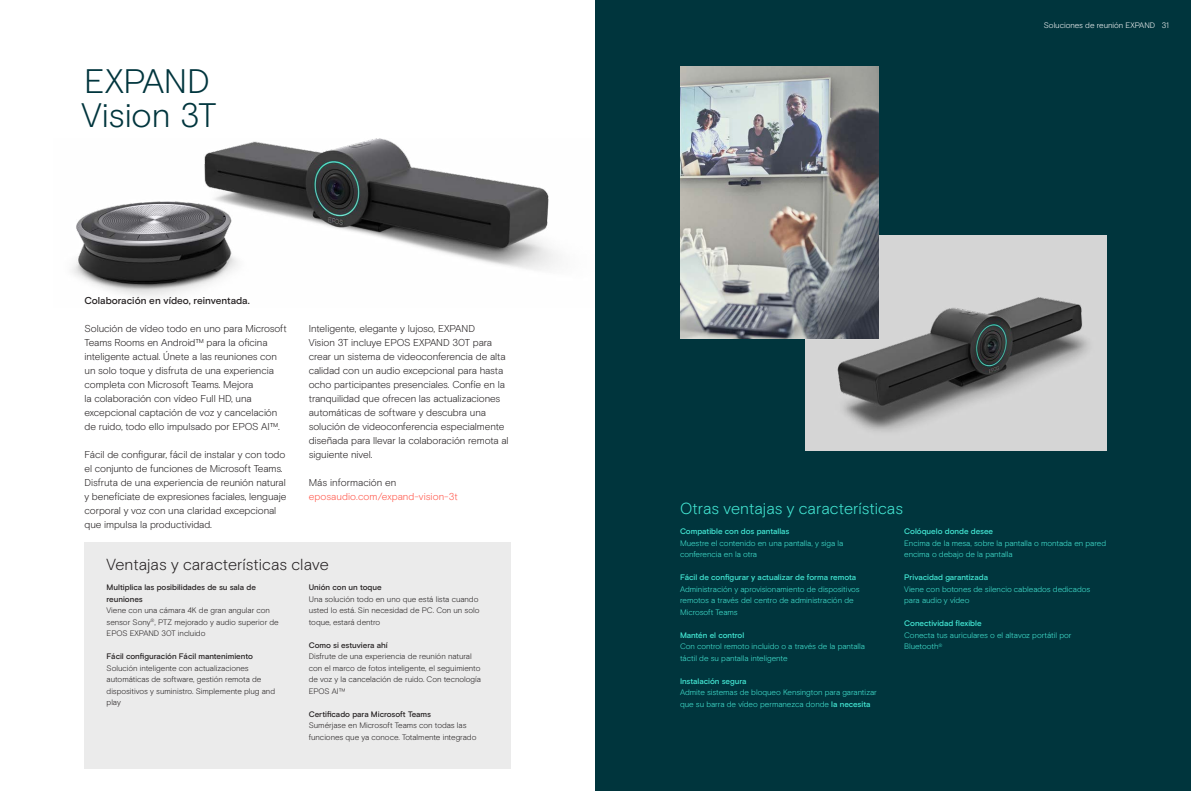
<style>
.page{position:relative;width:1191px;height:791px;background:#fff}
.page>*{position:absolute;margin:0;border:0;box-sizing:border-box;transform-origin:0 0}
.t1{font:300 34px/34px "EPOS Basis";letter-spacing:-.005em;color:#00353d}
.t2{font:300 16px "EPOS Basis";color:#231f20}
.t3{font:300 16px "EPOS Basis";color:#44ead6}
.t4{font:300 10px/14px "EPOS Basis";letter-spacing:-.01em;color:#231f20}
.t5{font:500 10px "EPOS Basis";color:#231f20}
.t6{font:300 10px "EPOS Basis";letter-spacing:.005em;color:#ff5549}
.t7{font:300 8px/11.5px "EPOS Basis";letter-spacing:-.005em;color:#231f20}
.t8{font:300 8px/11.5px "EPOS Basis";letter-spacing:-.005em;color:#44ead6}
.t9{font:500 8px "EPOS Basis";letter-spacing:-.005em;color:#44ead6}
.t10{font:500 8px/11.5px "EPOS Basis";color:#231f20}
.t11{font:300 8px "EPOS Basis";letter-spacing:-.005em;color:#fff}
.s1{font-weight:500}
</style>
<div class="page">
<div style="left:595px;top:0;width:596px;height:791px;background:#00353d"></div>
<img style="left:72px;top:139px;width:486px;height:158px">
<img style="left:805px;top:235px;width:301px;height:216px">
<img style="left:680px;top:66px;width:198px;height:272px">
<div style="left:85px;top:542px;width:426px;height:227px;background:#ebebeb"></div>
<h1 class="t1" style="left:82px;top:64px;width:136px">EXPAND<br>Vision 3T</h1>
<p class="t5" style="left:85px;top:295px;width:167px">Colaboración en vídeo, reinventada.</p>
<p class="t4" style="left:85px;top:322px;width:204px">Solución de vídeo todo en uno para Microsoft Teams Rooms en Android™ para la oficina inteligente actual. Únete a las reuniones con un solo toque y disfruta de una experiencia completa con Microsoft Teams. Mejora<br>la colaboración con vídeo Full HD, una excepcional captación de voz y cancelación de ruido, todo ello impulsado por EPOS AI™.</p>
<p class="t4" style="left:85px;top:448px;width:203px">Fácil de configurar, fácil de instalar y con todo el conjunto de funciones de Microsoft Teams.<br>Disfruta de una experiencia de reunión natural y benefíciate de expresiones faciales, lenguaje corporal y voz con una claridad excepcional que impulsa la productividad.</p>
<p class="t4" style="left:309px;top:322px;width:201px">Inteligente, elegante y lujoso, EXPAND<br>Vision 3T incluye EPOS EXPAND 30T para crear un sistema de videoconferencia de alta calidad con un audio excepcional para hasta ocho participantes presenciales. Confíe en la tranquilidad que ofrecen las actualizaciones automáticas de software y descubra una solución de videoconferencia especialmente diseñada para llevar la colaboración remota al siguiente nivel.</p>
<p class="t4" style="left:309px;top:476px;width:89px">Más información en</p>
<p class="t6" style="left:309px;top:491px;width:150px">eposaudio.com/expand-vision-3t</p>
<h2 class="t2" style="left:107px;top:555px;width:224px">Ventajas y características clave</h2>
<p class="t10" style="left:107px;top:582px;width:151px">Multiplica las posibilidades de su sala de reuniones</p>
<p class="t7" style="left:107px;top:605px;width:174px">Viene con una cámara 4K de gran angular con sensor Sony<sup>®</sup>, PTZ mejorado y audio superior de<br>EPOS EXPAND 30T incluido</p>
<p class="t10" style="left:107px;top:651px;width:148px">Fácil configuración Fácil mantenimiento</p>
<p class="t7" style="left:107px;top:662px;width:170px">Solución inteligente con actualizaciones automáticas de software, gestión remota de dispositivos y suministro. Simplemente plug and play</p>
<p class="t10" style="left:309px;top:582px;width:74px">Unión con un toque</p>
<p class="t7" style="left:309px;top:593px;width:172px">Una solución todo en uno que está lista cuando usted lo está. Sin necesidad de PC. Con un solo toque, estará dentro</p>
<p class="t10" style="left:309px;top:639px;width:80px">Como si estuviera ahí</p>
<p class="t7" style="left:309px;top:651px;width:174px">Disfrute de una experiencia de reunión natural con el marco de fotos inteligente, el seguimiento de voz y la cancelación de ruido. Con tecnología EPOS AI™</p>
<p class="t10" style="left:309px;top:708px;width:124px">Certificado para Microsoft Teams</p>
<p class="t7" style="left:309px;top:720px;width:169px">Sumérjase en Microsoft Teams con todas las funciones que ya conoce. Totalmente integrado</p>
<p class="t11" style="left:1043px;top:21px;width:127px">Soluciones de reunión EXPAND 31</p>
<h2 class="t3" style="left:680px;top:499px;width:224px">Otras ventajas y características</h2>
<p class="t9" style="left:680px;top:527px;width:111px">Compatible con dos pantallas</p>
<p class="t8" style="left:680px;top:537px;width:165px">Muestre el contenido en una pantalla, y siga la conferencia en la otra</p>
<p class="t9" style="left:680px;top:573px;width:178px">Fácil de configurar y actualizar de forma remota</p>
<p class="t8" style="left:680px;top:583px;width:181px">Administración y aprovisionamiento de dispositivos remotos a través del centro de administración de<br>Microsoft Teams</p>
<p class="t9" style="left:680px;top:630px;width:66px">Mantén el control</p>
<p class="t8" style="left:680px;top:641px;width:186px">Con control remoto incluido o a través de la pantalla táctil de su pantalla inteligente</p>
<p class="t9" style="left:680px;top:676px;width:68px">Instalación segura</p>
<p class="t8" style="left:680px;top:687px;width:198px">Admite sistemas de bloqueo Kensington para garantizar que su barra de vídeo permanezca donde <span class="s1">la necesita</span></p>
<p class="t9" style="left:904px;top:527px;width:90px">Colóquelo donde desee</p>
<p class="t8" style="left:904px;top:537px;width:203px">Encima de la mesa, sobre la pantalla o montada en pared encima o debajo de la pantalla</p>
<p class="t9" style="left:904px;top:573px;width:85px">Privacidad garantizada</p>
<p class="t8" style="left:904px;top:583px;width:187px">Viene con botones de silencio cableados dedicados para audio y vídeo</p>
<p class="t9" style="left:904px;top:619px;width:79px">Conectividad flexible</p>
<p class="t8" style="left:904px;top:629px;width:169px">Conecta tus auriculares o el altavoz portátil por<br>Bluetooth<sup>®</sup></p>
</div>
